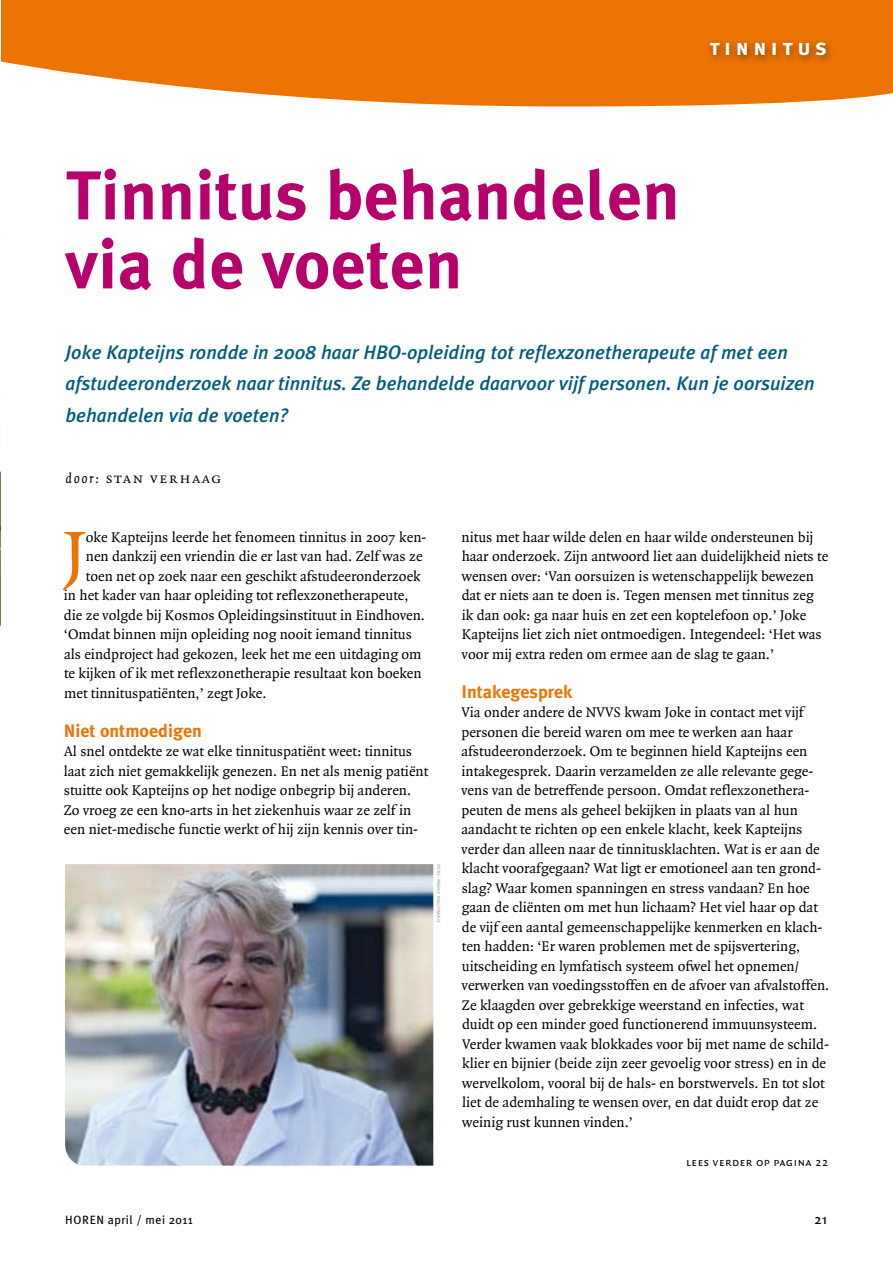
<style>
.page{position:relative;width:893px;height:1263px;background:#fff}
.page>*{position:absolute;margin:0;border:0;box-sizing:border-box;transform-origin:0 0}
.t1{font:75.9px "Quadraat";color:#ec7405}
.t2{font:700 69px/69px "Meta Plus";letter-spacing:.005em;color:#b6006c}
.t3{font:22.5px "Meta Plus Bold Caps";color:#fff}
.t4{font:italic 500 19.5px/31.5px "Meta Plus";color:#005c7a}
.t5{font:700 18px "Meta Plus";color:#ec7405}
.t6{font:15px/19.5px "Quadraat";color:#000}
.t7{font:15px "Quadraat Small Caps";letter-spacing:.1em;color:#000}
.t8{font:15px "Quadraat Sans";color:#000}
.t9{font:12px "Quadraat Sans Small Caps";letter-spacing:.05em;color:#000}
.t10{font:12px "Meta Plus";letter-spacing:.04em;color:#000}
.t11{font:6px "Quadraat Sans Small Caps";color:#9c9e9f}
.s1{font-family:"Quadraat";font-style:italic}
</style>
<div class="page">
<svg style="left:1px;top:0;width:892px;height:107px;background:#ee821f"></svg>
<img style="left:0;top:470px;width:1px;height:158px">
<div style="left:703px;top:37px;width:132px;height:28px;background:#000;opacity:.5"></div>
<img style="left:65px;top:864px;width:368px;height:302px">
<h3 class="t3" style="left:709px;top:34px;width:119px">tinnitus</h3>
<h2 class="t2" style="left:66px;top:161px;width:616px">Tinnitus behandelen via de voeten</h2>
<h3 class="t4" style="left:66px;top:336px;width:751px">Joke Kapteijns rondde in 2008 haar HBO-opleiding tot reflexzonetherapeute af met een afstudeeronderzoek naar tinnitus. Ze behandelde daarvoor vijf personen. Kun je oorsuizen behandelen via de voeten?</h3>
<p class="t7" style="left:66px;top:470px;width:157px"><span class="s1">door:</span> stan verhaag</p>
<h1 class="t1" style="left:64px;top:517px;width:23px">J</h1>
<p class="t6" style="left:86px;top:527px;width:342px">oke Kapteijns leerde het fenomeen tinnitus in 2007 ken-</p>
<p class="t6" style="left:86px;top:547px;width:338px">nen dankzij een vriendin die er last van had. Zelf was ze</p>
<p class="t6" style="left:86px;top:566px;width:337px">toen net op zoek naar een geschikt afstudeeronderzoek</p>
<p class="t6" style="left:64px;top:586px;width:346px">in het kader van haar opleiding tot reflexzonetherapeute,</p>
<p class="t6" style="left:64px;top:605px;width:363px">die ze volgde bij Kosmos Opleidingsinstituut in Eindhoven.</p>
<p class="t6" style="left:64px;top:625px;width:349px">‘Omdat binnen mijn opleiding nog nooit iemand tinnitus</p>
<p class="t6" style="left:64px;top:644px;width:359px">als eindproject had gekozen, leek het me een uitdaging om</p>
<p class="t6" style="left:64px;top:664px;width:359px">te kijken of ik met reflexzonetherapie resultaat kon boeken</p>
<p class="t6" style="left:64px;top:683px;width:204px">met tinnituspatiënten,’ zegt Joke.</p>
<p class="t5" style="left:64px;top:720px;width:140px">Niet ontmoedigen</p>
<p class="t6" style="left:64px;top:742px;width:366px">Al snel ontdekte ze wat elke tinnituspatiënt weet: tinnitus laat zich niet gemakkelijk genezen. En net als menig patiënt stuitte ook Kapteijns op het nodige onbegrip bij anderen.<br>Zo vroeg ze een kno-arts in het ziekenhuis waar ze zelf in een niet-medische functie werkt of hij zijn kennis over tin-</p>
<p class="t11" style="left:442px;top:864px;width:60px;rotate:90deg">foto: frank malipaard</p>
<p class="t6" style="left:462px;top:527px;width:368px">nitus met haar wilde delen en haar wilde ondersteunen bij haar onderzoek. Zijn antwoord liet aan duidelijkheid niets te wensen over: ‘Van oorsuizen is wetenschappelijk bewezen dat er niets aan te doen is. Tegen mensen met tinnitus zeg ik dan ook: ga naar huis en zet een koptelefoon op.’ Joke Kapteijns liet zich niet ontmoedigen. Integendeel: ‘Het was voor mij extra reden om ermee aan de slag te gaan.’</p>
<p class="t5" style="left:461px;top:681px;width:113px">Intakegesprek</p>
<p class="t6" style="left:461px;top:703px;width:370px">Via onder andere de NVVS kwam Joke in contact met vijf personen die bereid waren om mee te werken aan haar afstudeeronderzoek. Om te beginnen hield Kapteijns een intakegesprek. Daarin verzamelden ze alle relevante gege&shy;vens van de betreffende persoon. Omdat reflexzonethera&shy;peuten de mens als geheel bekijken in plaats van al hun aandacht te richten op een enkele klacht, keek Kapteijns verder dan alleen naar de tinnitusklachten. Wat is er aan de klacht voorafgegaan? Wat ligt er emotioneel aan ten grond&shy;slag? Waar komen spanningen en stress vandaan? En hoe gaan de cliënten om met hun lichaam? Het viel haar op dat de vijf een aantal gemeenschappelijke kenmerken en klach&shy;ten hadden: ‘Er waren problemen met de spijsvertering, uitscheiding en lymfatisch systeem ofwel het opnemen/ verwerken van voedingsstoffen en de afvoer van afvalstoffen.<br>Ze klaagden over gebrekkige weerstand en infecties, wat duidt op een minder goed functionerend immuunsysteem.<br>Verder kwamen vaak blokkades voor bij met name de schild&shy;klier en bijnier (beide zijn zeer gevoelig voor stress) en in de wervelkolom, vooral bij de hals- en borstwervels. En tot slot liet de ademhaling te wensen over, en dat duidt erop dat ze weinig rust kunnen vinden.’</p>
<p class="t9" style="left:686px;top:1155px;width:143px">lees verder op pagina 22</p>
<p class="t10" style="left:65px;top:1213px;width:129px">HOREN april / mei 2011</p>
<p class="t8" style="left:814px;top:1211px;width:15px">21</p>
</div>
